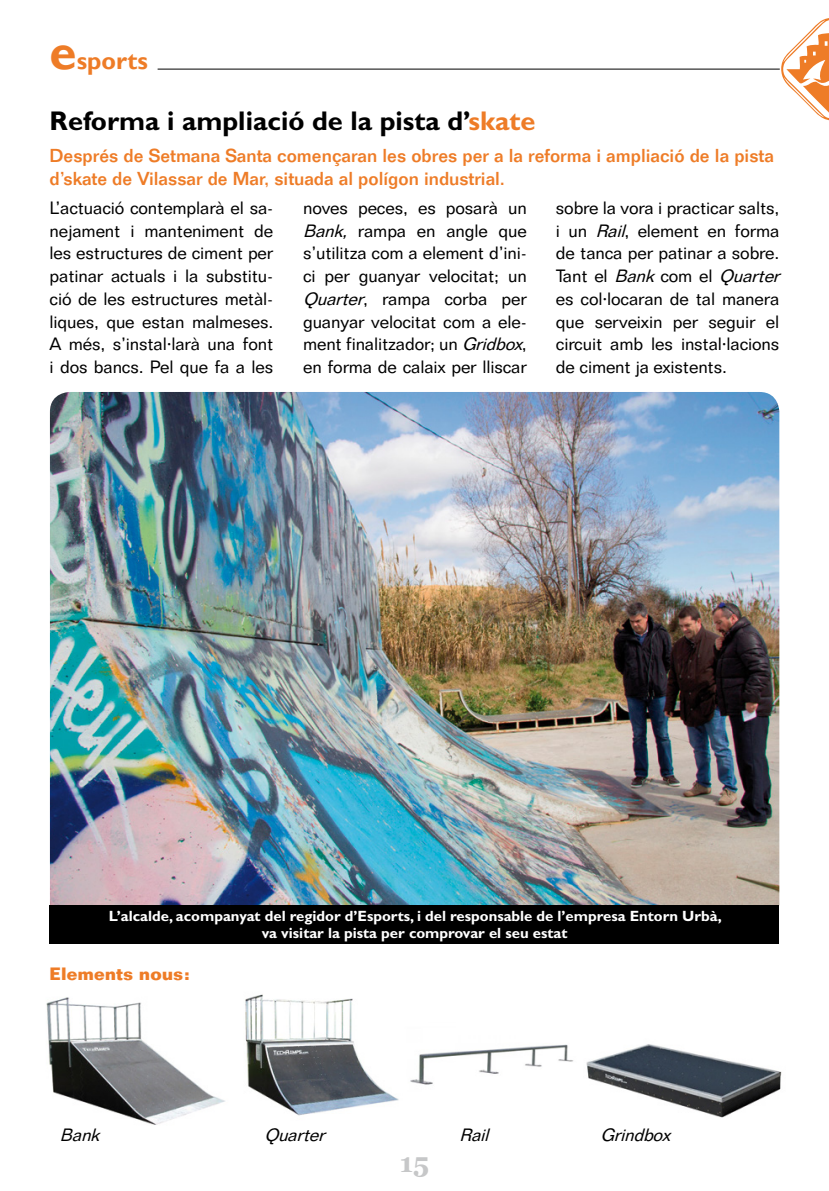
<style>
.page{position:relative;width:829px;height:1191px;background:#fff}
.page>*{position:absolute;margin:0;border:0;box-sizing:border-box;transform-origin:0 0}
.t1{font:700 27.12px "Gill Sans";color:#000}
.t2{font:700 26.95px "Georgia";color:#c6c7c8}
.t3{font:700 24.5px "Gill Sans";color:#ee7c27}
.t4{font:500 18.38px/22.8px "Folio";color:#ee7c27}
.t5{font:17.5px/22.8px "Folio BT";letter-spacing:-.01em;color:#000}
.t6{font:italic 17.5px "Folio BT";color:#000}
.t7{font:700 17.5px "Folio";letter-spacing:.005em;color:#ee7c27}
.t8{font:700 14.88px/17.5px "Gill Sans";color:#fff;text-align:center}
.s1{font-size:49px}
.s2{color:#ee7c27}
.s3{font-style:italic}
</style>
<div class="page">
<svg style="left:781px;top:18px;width:47px;height:102px"></svg>
<hr style="left:158px;top:69px;width:621px;height:1px;background:#000">
<img style="left:50px;top:392px;width:729px;height:513px">
<div style="left:50px;top:905px;width:729px;height:39px;background:#000"></div>
<img style="left:46px;top:997px;width:179px;height:128px">
<img style="left:245px;top:994px;width:154px;height:122px">
<img style="left:410px;top:1044px;width:164px;height:41px">
<img style="left:586px;top:1044px;width:196px;height:74px">
<h3 class="t3" style="left:50px;top:46px;width:100px"><span class="s1">e</span>sports</h3>
<h1 class="t1" style="left:50px;top:105px;width:487px">Reforma i ampliació de la pista d’<span class="s2">skate</span></h1>
<p class="t4" style="left:50px;top:144px;width:725px">Després de Setmana Santa començaran les obres per a la reforma i ampliació de la pista d’skate de Vilassar de Mar, situada al polígon industrial.</p>
<p class="t5" style="left:50px;top:196px;width:225px">L’actuació contemplarà el sa&shy;nejament i manteniment de les estructures de ciment per patinar actuals i la substitu&shy;ció de les estructures metàl· liques, que estan malmeses.<br>A més, s’instal·larà una font i dos bancs. Pel que fa a les</p>
<p class="t5" style="left:303px;top:196px;width:226px;text-align:justify">noves peces, es posarà un <span class="s3">Bank,</span> rampa en angle que s’utilitza com a element d’ini&shy;ci per guanyar velocitat; un <span class="s3">Quarter</span>, rampa corba per guanyar velocitat com a ele&shy;ment finalitzador; un <span class="s3">Gridbox</span>, en forma de calaix per lliscar</p>
<p class="t5" style="left:556px;top:196px;width:230px">sobre la vora i practicar salts, i un <span class="s3">Rail</span>, element en forma de tanca per patinar a sobre.<br>Ta n t e l <span class="s3">Bank</span>c o m e l <span class="s3">Quarter </span>es col·locaran de tal manera que serveixin per seguir el circuit amb les instal·lacions de ciment ja existents.</p>
<p class="t8" style="left:109px;top:906px;width:614px">L’alcalde, acompanyat del regidor d’Esports, i del responsable de l’empresa Entorn Urbà, va visitar la pista per comprovar el seu estat</p>
<p class="t7" style="left:50px;top:963px;width:142px">Elements nous:</p>
<p class="t6" style="left:60px;top:1123px;width:46px">Bank</p>
<p class="t6" style="left:264px;top:1123px;width:67px">Quarter</p>
<p class="t6" style="left:459px;top:1123px;width:36px">Rail</p>
<p class="t6" style="left:600px;top:1123px;width:76px">Grindbox</p>
<h2 class="t2" style="left:400px;top:1145px;width:31px">15</h2>
</div>
